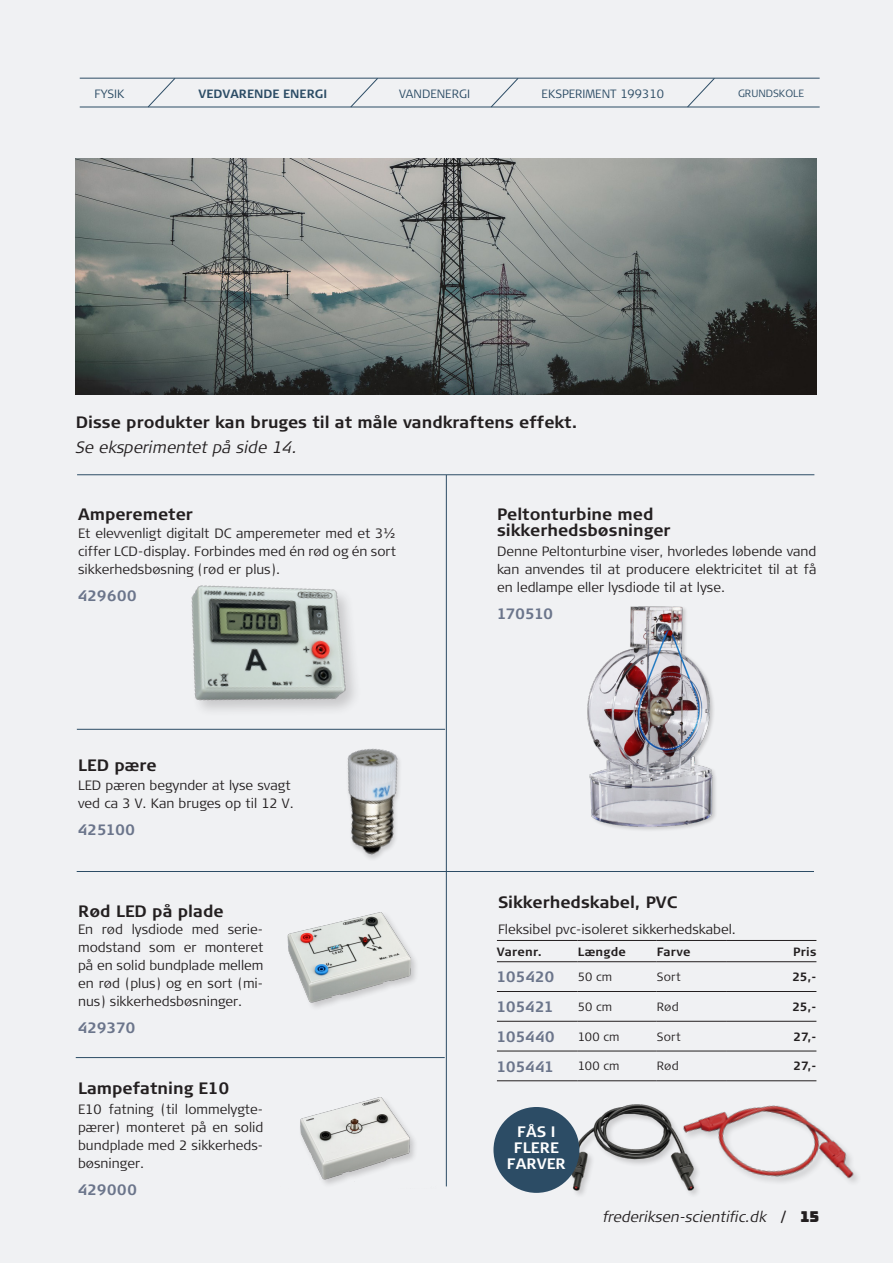
<style>
.page{position:relative;width:893px;height:1263px;background:#f0f1f3}
.page>*{position:absolute;margin:0;border:0;box-sizing:border-box;transform-origin:0 0}
.Vare_-_Overskrift{font:700 16.5px/16.5px "Signa Column";color:#231f20}
.disse_produkter{font:700 16.5px "Signa Column";color:#231f20}
.Vare_-_Overskrift-2{font:italic 300 16.5px "Signa Column";color:#231f20}
.PRODUCTBESK{font:700 15.15px "Signa Column";color:#fff}
.varenr_pris{font:700 15px "Signa Column";letter-spacing:.005em;color:#6b758b}
.t1{font:italic 300 15px "Signa Column";color:#231f20}
.Brødtekst{font:300 13.5px/18px "Signa Column";color:#231f20;text-align:justify}
.Varebrødtekst{font:700 12px "Signa Column";letter-spacing:.02em;color:#231f20}
.Varebrødtekst-2{font:300 12px "Signa Column";letter-spacing:.015em;color:#231f20}
.TITLE_UNDER{font:300 12px "Signa Column";color:#2c4c65}
.t2{font:700 12px "Signa Column";color:#2c4c65}
.t3{font:300 10.5px "Signa Column";color:#2c4c65}
.s1{font-weight:700;font-style:normal}
.s2{font-family:"Bungee";font-weight:400;font-style:normal}
</style>
<div class="page">
<hr style="left:0;top:0;width:1px;height:1263px;background:#6b758b">
<img style="left:118px;top:585px;width:290px;height:144px">
<img style="left:347px;top:748px;width:53px;height:111px">
<img style="left:76px;top:158px;width:740px;height:236px">
<hr style="left:446px;top:475px;width:1px;height:711px;background:#2c4c65">
<hr style="left:77px;top:729px;width:368px;height:1px;background:#2c4c65">
<hr style="left:77px;top:871px;width:737px;height:1px;background:#2c4c65">
<hr style="left:77px;top:474px;width:737px;height:1px;background:#2c4c65">
<img style="left:587px;top:606px;width:129px;height:224px">
<hr style="left:497px;top:940px;width:81px;height:1px;background:#231f20">
<hr style="left:578px;top:940px;width:79px;height:1px;background:#231f20">
<hr style="left:657px;top:940px;width:70px;height:1px;background:#231f20">
<hr style="left:727px;top:940px;width:89px;height:1px;background:#231f20">
<hr style="left:497px;top:961px;width:81px;height:1px;background:#231f20">
<hr style="left:578px;top:961px;width:79px;height:1px;background:#231f20">
<hr style="left:657px;top:961px;width:70px;height:1px;background:#231f20">
<hr style="left:497px;top:991px;width:81px;height:1px;background:#231f20">
<hr style="left:578px;top:991px;width:79px;height:1px;background:#231f20">
<hr style="left:657px;top:991px;width:70px;height:1px;background:#231f20">
<hr style="left:497px;top:1021px;width:81px;height:1px;background:#231f20">
<hr style="left:578px;top:1021px;width:79px;height:1px;background:#231f20">
<hr style="left:657px;top:1021px;width:70px;height:1px;background:#231f20">
<hr style="left:497px;top:1051px;width:81px;height:1px;background:#231f20">
<hr style="left:578px;top:1051px;width:79px;height:1px;background:#231f20">
<hr style="left:657px;top:1051px;width:70px;height:1px;background:#231f20">
<hr style="left:497px;top:1080px;width:81px;height:1px;background:#231f20">
<hr style="left:578px;top:1080px;width:79px;height:1px;background:#231f20">
<hr style="left:657px;top:1080px;width:70px;height:1px;background:#231f20">
<hr style="left:727px;top:961px;width:89px;height:1px;background:#231f20">
<hr style="left:727px;top:991px;width:89px;height:1px;background:#231f20">
<hr style="left:727px;top:1021px;width:89px;height:1px;background:#231f20">
<hr style="left:727px;top:1051px;width:89px;height:1px;background:#231f20">
<img style="left:543px;top:1104px;width:125px;height:91px">
<img style="left:668px;top:1080px;width:190px;height:115px">
<div style="left:493px;top:1107px;width:86px;height:86px;background:#2c4c65;border-radius:50%"></div>
<img style="left:287px;top:912px;width:129px;height:95px">
<img style="left:300px;top:1097px;width:115px;height:87px">
<hr style="left:76px;top:1057px;width:369px;height:1px;background:#2c4c65">
<hr style="left:80px;top:78px;width:740px;height:1px;background:#2c4c65">
<hr style="left:80px;top:107px;width:740px;height:1px;background:#2c4c65">
<svg style="left:148px;top:78px;width:28px;height:30px"></svg>
<svg style="left:350px;top:78px;width:28px;height:30px"></svg>
<svg style="left:491px;top:78px;width:28px;height:30px"></svg>
<svg style="left:687px;top:78px;width:28px;height:30px"></svg>
<p class="TITLE_UNDER" style="left:95px;top:87px;width:32px">FYSIK</p>
<p class="t2" style="left:199px;top:87px;width:130px">VEDVARENDE ENERGI</p>
<p class="TITLE_UNDER" style="left:399px;top:87px;width:72px">VANDENERGI</p>
<p class="TITLE_UNDER" style="left:542px;top:87px;width:124px">EKSPERIMENT 199310</p>
<p class="t3" style="left:738px;top:88px;width:68px">GRUNDSKOLE</p>
<p class="disse_produkter" style="left:76px;top:413px;width:503px">Disse produkter kan bruges til at måle vandkraftens effekt.</p>
<p class="Vare_-_Overskrift-2" style="left:76px;top:438px;width:223px">Se eksperimentet på side 14.</p>
<p class="Vare_-_Overskrift" style="left:78px;top:505px;width:116px">Amperemeter</p>
<p class="Brødtekst" style="left:78px;top:525px;width:319px">Et elevvenligt digitalt DC amperemeter med et 3½ ciffer LCD-display. Forbindes med én rød og én sort sikkerhedsbøsning (rød er plus).</p>
<p class="varenr_pris" style="left:78px;top:587px;width:60px">429600</p>
<p class="Vare_-_Overskrift" style="left:78px;top:757px;width:80px">LED pære</p>
<p class="Brødtekst" style="left:78px;top:777px;width:217px">LED pæren begynder at lyse svagt ved ca 3 V. Kan bruges op til 12 V.</p>
<p class="varenr_pris" style="left:78px;top:821px;width:58px">425100</p>
<p class="Vare_-_Overskrift" style="left:78px;top:903px;width:147px">Rød LED på plade</p>
<p class="Brødtekst" style="left:78px;top:921px;width:187px">En rød lysdiode med serie&shy;modstand som er monteret på en solid bundplade mellem en rød (plus) og en sort (mi&shy;nus) sikkerhedsbøsninger.</p>
<p class="varenr_pris" style="left:78px;top:1019px;width:59px">429370</p>
<p class="Vare_-_Overskrift" style="left:78px;top:1080px;width:153px">Lampefatning E10</p>
<p class="Brødtekst" style="left:78px;top:1101px;width:187px">E10 fatning (til lommelygte&shy;pærer) monteret på en solid bundplade med 2 sikkerheds&shy;bøsninger.</p>
<p class="varenr_pris" style="left:78px;top:1181px;width:60px">429000</p>
<p class="Vare_-_Overskrift" style="left:497px;top:505px;width:175px">Peltonturbine med sikkerhedsbøsninger</p>
<p class="Brødtekst" style="left:497px;top:543px;width:321px">Denne Peltonturbine viser, hvorledes løbende vand kan anvendes til at producere elektricitet til at få en ledlampe eller lysdiode til at lyse.</p>
<p class="varenr_pris" style="left:497px;top:605px;width:58px">170510</p>
<p class="Vare_-_Overskrift" style="left:498px;top:893px;width:181px">Sikkerhedskabel, PVC</p>
<p class="Brødtekst" style="left:498px;top:921px;width:240px">Fleksibel pvc-isoleret sikkerhedskabel.</p>
<p class="Varebrødtekst" style="left:497px;top:944px;width:46px">Varenr.</p>
<p class="Varebrødtekst" style="left:578px;top:944px;width:50px">Længde</p>
<p class="Varebrødtekst" style="left:657px;top:944px;width:35px">Farve</p>
<p class="Varebrødtekst" style="left:793px;top:944px;width:25px">Pris</p>
<p class="varenr_pris" style="left:497px;top:968px;width:59px">105420</p>
<p class="Varebrødtekst-2" style="left:578px;top:970px;width:36px">50 cm</p>
<p class="Varebrødtekst-2" style="left:657px;top:970px;width:26px">Sort</p>
<p class="Varebrødtekst" style="left:792px;top:970px;width:26px">25,-</p>
<p class="varenr_pris" style="left:497px;top:998px;width:58px">105421</p>
<p class="Varebrødtekst-2" style="left:578px;top:1000px;width:36px">50 cm</p>
<p class="Varebrødtekst-2" style="left:657px;top:1000px;width:23px">Rød</p>
<p class="Varebrødtekst" style="left:792px;top:1000px;width:26px">25,-</p>
<p class="varenr_pris" style="left:497px;top:1028px;width:59px">105440</p>
<p class="Varebrødtekst-2" style="left:578px;top:1030px;width:43px">100 cm</p>
<p class="Varebrødtekst-2" style="left:657px;top:1030px;width:26px">Sort</p>
<p class="Varebrødtekst" style="left:793px;top:1029px;width:24px">27,-</p>
<p class="varenr_pris" style="left:497px;top:1057px;width:59px">105441</p>
<p class="Varebrødtekst-2" style="left:578px;top:1059px;width:43px">100 cm</p>
<p class="Varebrødtekst-2" style="left:657px;top:1059px;width:23px">Rød</p>
<p class="Varebrødtekst" style="left:793px;top:1059px;width:24px">27,-</p>
<p class="PRODUCTBESK" style="left:517px;top:1123px;width:40px">FÅS I</p>
<p class="PRODUCTBESK" style="left:514px;top:1139px;width:47px">FLERE</p>
<p class="PRODUCTBESK" style="left:507px;top:1155px;width:61px">FARVER</p>
<p class="t1" style="left:603px;top:1209px;width:217px">frederiksen-scientific.dk <span class="s1">/</span> <span class="s2">15</span></p>
</div>
